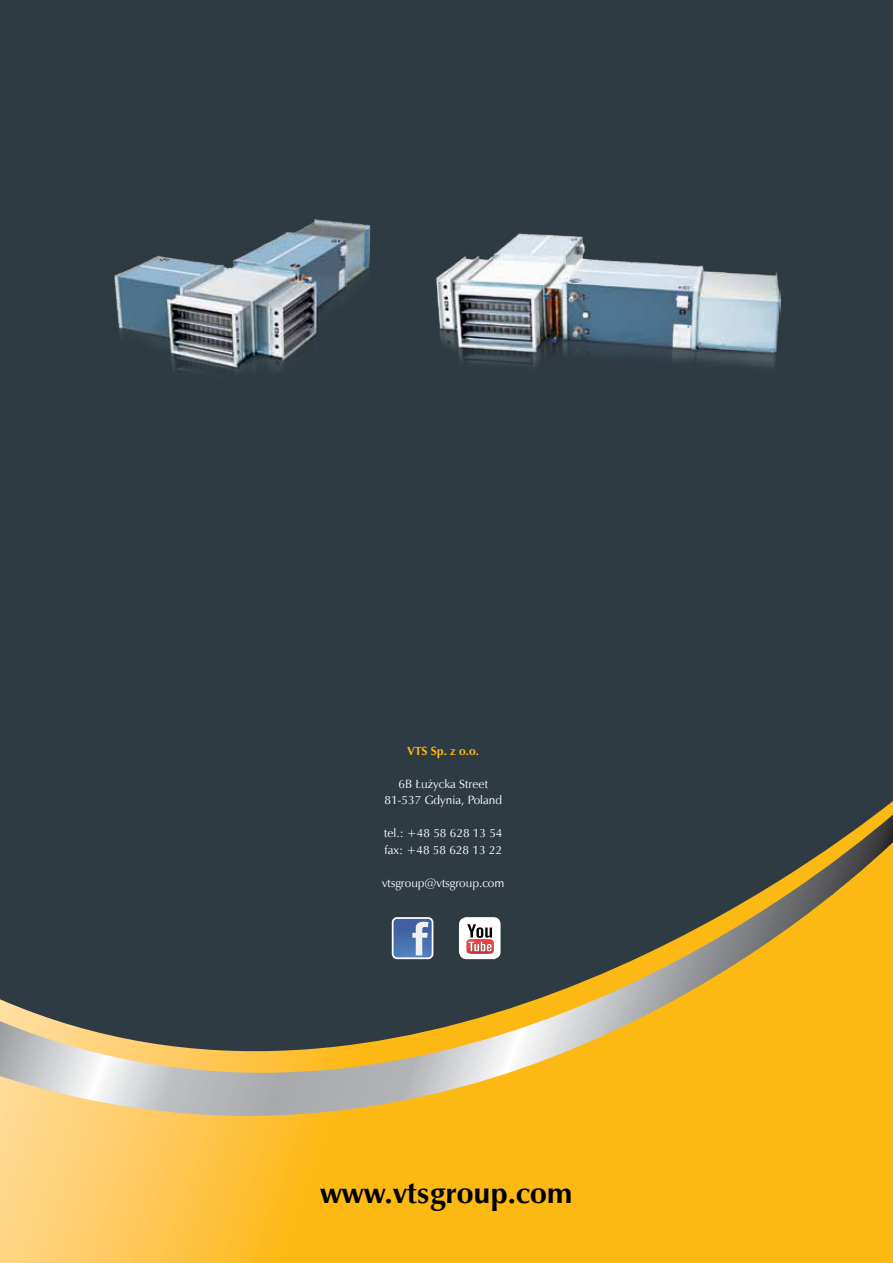
<style>
.page{position:relative;width:893px;height:1263px;background:#2e3b42}
.page>*{position:absolute;margin:0;border:0;box-sizing:border-box;transform-origin:0 0}
.t1{font:700 30px "Zapf Humnst EU";color:#000}
.t2{font:12px/16.5px "Zapf Humnst EU";color:#fff;text-align:center}
.t3{font:700 12px "Zapf Humnst EU";color:#fdb913}
</style>
<div class="page">
<svg style="left:0;top:801px;width:893px;height:462px"></svg>
<svg style="left:0;top:814px;width:893px;height:408px"></svg>
<img style="left:114px;top:219px;width:257px;height:153px">
<img style="left:436px;top:233px;width:344px;height:134px">
<div style="left:392px;top:917px;width:41px;height:42px;border:2px solid #fff;border-radius:4px"></div>
<svg style="left:393px;top:918px;width:40px;height:40px"></svg>
<svg style="left:459px;top:917px;width:42px;height:42px"></svg>
<p class="t3" style="left:407px;top:743px;width:73px">VTS Sp. z o.o.</p>
<p class="t2" style="left:384px;top:776px;width:119px">6B Łużycka Street<br>81-537 Gdynia, Poland</p>
<p class="t2" style="left:384px;top:825px;width:120px;text-align:left">tel.: +48 58 628 13 54 fax: +48 58 628 13 22</p>
<p class="t2" style="left:382px;top:875px;width:124px">vtsgroup@vtsgroup.com</p>
<h1 class="t1" style="left:320px;top:1174px;width:254px">www.vtsgroup.com</h1>
</div>
